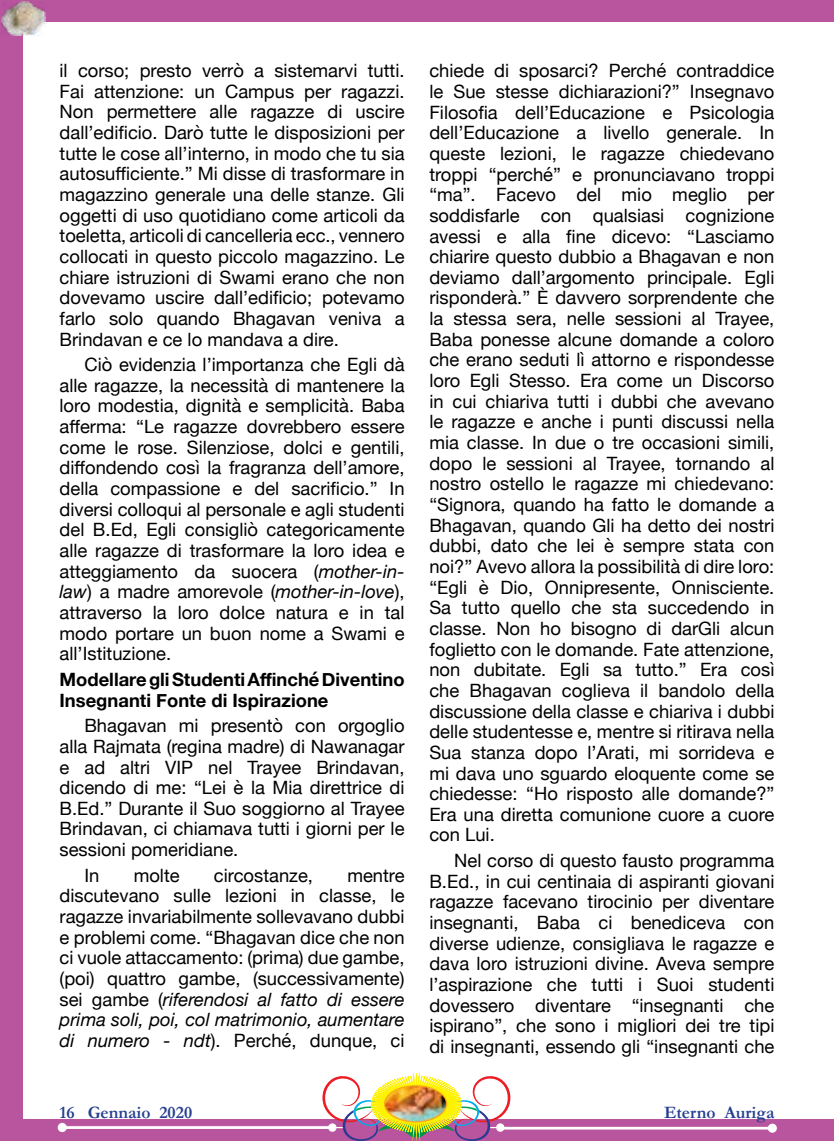
<style>
.page{position:relative;width:834px;height:1141px;background:#fff}
.page>*{position:absolute;margin:0;border:0;box-sizing:border-box;transform-origin:0 0}
.t1{font:18.38px/20.7px "Helvetica Neue";color:#000;text-align:justify}
.t2{font:700 18.38px/20.7px "Helvetica Neue";color:#000}
.t3{font:700 17.5px "Garamond";color:#25408f}
.s1{font-style:italic}
</style>
<div class="page">
<div style="left:0;top:0;width:833px;height:1141px;background:#b9549f"></div>
<div style="left:23px;top:22px;width:810px;height:1097px;background:#fff"></div>
<img style="left:2px;top:2px;width:44px;height:33px">
<svg style="left:58px;top:1074px;width:718px;height:67px"></svg>
<img style="left:385px;top:1086px;width:61px;height:35px">
<p class="t1" style="left:60px;top:61px;width:346px">il corso; presto verrò a sistemarvi tutti.<br>Fai attenzione: un Campus per ragazzi.<br>Non permettere alle ragazze di uscire dall’edificio. Darò tutte le disposizioni per tutte le cose all’interno, in modo che tu sia autosufficiente.” Mi disse di trasformare in magazzino generale una delle stanze. Gli oggetti di uso quotidiano come articoli da toeletta, articoli di cancelleria ecc., vennero collocati in questo piccolo magazzino. Le chiare istruzioni di Swami erano che non dovevamo uscire dall’edificio; potevamo farlo solo quando Bhagavan veniva a Brindavan e ce lo mandava a dire.</p>
<p class="t1" style="left:60px;top:355px;width:346px;text-indent:25px">Ciò evidenzia l’importanza che Egli dà alle ragazze, la necessità di mantenere la loro modestia, dignità e semplicità. Baba afferma: “Le ragazze dovrebbero essere come le rose. Silenziose, dolci e gentili, diffondendo così la fragranza dell’amore, della compassione e del sacrificio.” In diversi colloqui al personale e agli studenti del B.Ed, Egli consigliò categoricamente alle ragazze di trasformare la loro idea e atteggiamento da suocera (<span class="s1">mother-in&shy;law</span>) a madre amorevole (<span class="s1">mother-in-love</span>), attraverso la loro dolce natura e in tal modo portare un buon nome a Swami e all’Istituzione.</p>
<p class="t2" style="left:60px;top:670px;width:346px">Modellare gli Studenti Affinché Diventino<br>Insegnanti Fonte di Ispirazione</p>
<p class="t1" style="left:60px;top:716px;width:346px;text-indent:25px">Bhagavan mi presentò con orgoglio alla Rajmata (regina madre) di Nawanagar e ad altri VIP nel Trayee Brindavan, dicendo di me: “Lei è la Mia direttrice di B.Ed.” Durante il Suo soggiorno al Trayee Brindavan, ci chiamava tutti i giorni per le sessioni pomeridiane.</p>
<p class="t1" style="left:84px;top:866px;width:16px">In</p>
<p class="t1" style="left:134px;top:866px;width:47px">molte</p>
<p class="t1" style="left:214px;top:866px;width:101px">circostanze,</p>
<p class="t1" style="left:60px;top:866px;width:346px;text-indent:288px">mentre discutevano sulle lezioni in classe, le ragazze invariabilmente sollevavano dubbi e problemi come. “Bhagavan dice che non ci vuole attaccamento: (prima) due gambe, (poi) quattro gambe, (successivamente) sei gambe (<span class="s1">riferendosi al fatto di essere prima soli, poi, col matrimonio, aumentare di numero - ndt</span>). Perché, dunque, ci</p>
<p class="t1" style="left:429px;top:61px;width:346px">chiede di sposarci? Perché contraddice le Sue stesse dichiarazioni?” Insegnavo Filosofia dell’Educazione e Psicologia dell’Educazione a livello generale. In queste lezioni, le ragazze chiedevano troppi “perché” e pronunciavano troppi “ma”. Facevo del mio meglio per soddisfarle con qualsiasi cognizione avessi e alla fine dicevo: “Lasciamo chiarire questo dubbio a Bhagavan e non deviamo dall’argomento principale. Egli risponderà.” È davvero sorprendente che la stessa sera, nelle sessioni al Trayee, Baba ponesse alcune domande a coloro che erano seduti lì attorno e rispondesse loro Egli Stesso. Era come un Discorso in cui chiariva tutti i dubbi che avevano le ragazze e anche i punti discussi nella mia classe. In due o tre occasioni simili, dopo le sessioni al Trayee, tornando al nostro ostello le ragazze mi chiedevano: “Signora, quando ha fatto le domande a Bhagavan, quando Gli ha detto dei nostri dubbi, dato che lei è sempre stata con noi?” Avevo allora la possibilità di dire loro: “Egli è Dio, Onnipresente, Onnisciente.<br>Sa tutto quello che sta succedendo in classe. Non ho bisogno di darGli alcun foglietto con le domande. Fate attenzione, non dubitate. Egli sa tutto.” Era così che Bhagavan coglieva il bandolo della discussione della classe e chiariva i dubbi delle studentesse e, mentre si ritirava nella Sua stanza dopo l’Arati, mi sorrideva e mi dava uno sguardo eloquente come se chiedesse: “Ho risposto alle domande?” Era una diretta comunione cuore a cuore con Lui.</p>
<p class="t1" style="left:429px;top:851px;width:346px;text-indent:25px">Nel corso di questo fausto programma B.Ed., in cui centinaia di aspiranti giovani ragazze facevano tirocinio per diventare insegnanti, Baba ci benediceva con diverse udienze, consigliava le ragazze e dava loro istruzioni divine. Aveva sempre l’aspirazione che tutti i Suoi studenti dovessero diventare “insegnanti che ispirano”, che sono i migliori dei tre tipi di insegnanti, essendo gli “insegnanti che</p>
<p class="t3" style="left:60px;top:1102px;width:134px">16 Gennaio 2020</p>
<p class="t3" style="left:664px;top:1102px;width:112px">Eterno Auriga</p>
</div>
